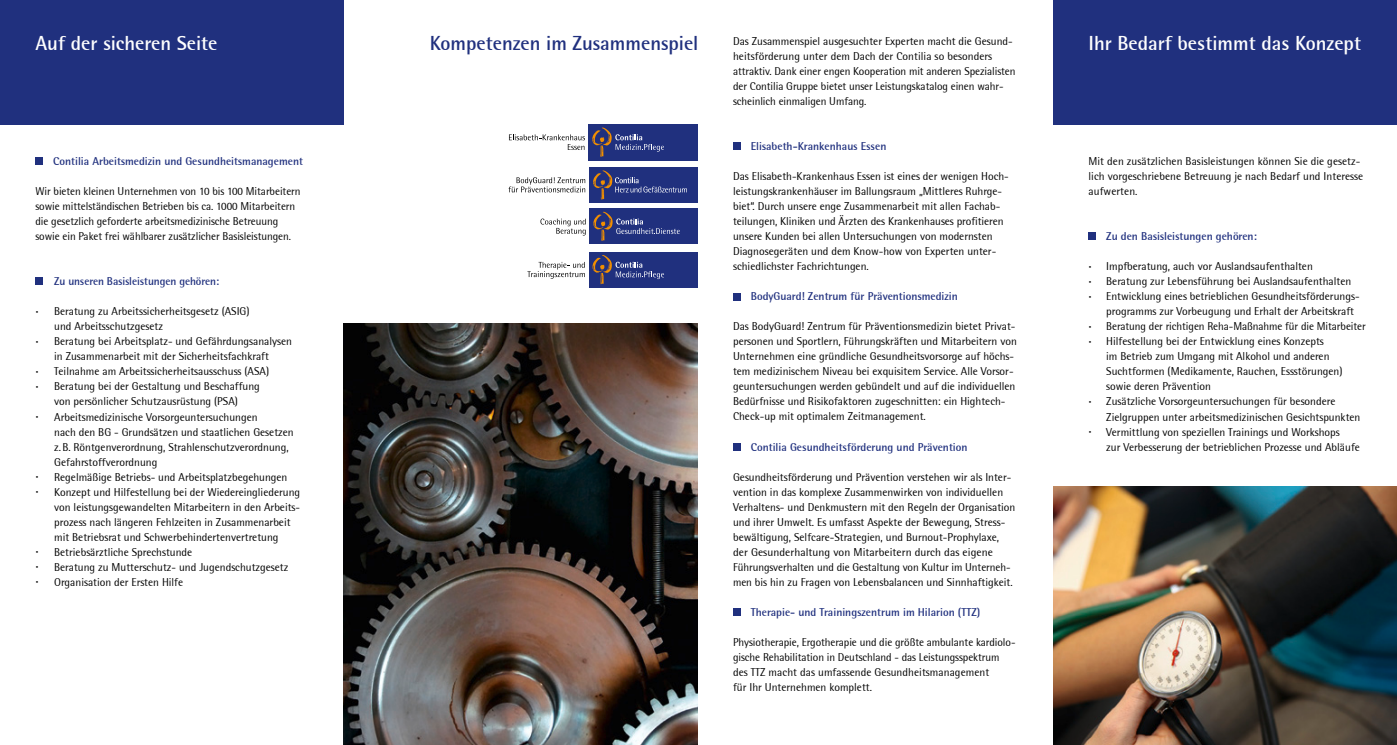
<style>
.page{position:relative;width:1397px;height:745px;background:#fff}
.page>*{position:absolute;margin:0;border:0;box-sizing:border-box;transform-origin:0 0}
.t1{font:700 20px "Rotis Semi Sans";color:#fff}
.t2{font:700 20px "Rotis Semi Sans";color:#20307e}
.t3{font:11.25px/15px "Rotis Semi Sans";color:#000}
.t4{font:700 11.25px "Rotis Semi Sans";color:#20307e}
.s1{font-size:16.25px}
</style>
<div class="page">
<img style="left:1053px;top:486px;width:343px;height:258px">
<div style="left:1052px;top:0;width:344px;height:124px;background:#20307e"></div>
<div style="left:0;top:0;width:344px;height:124px;background:#20307e"></div>
<div style="left:35px;top:157px;width:8px;height:8px;background:#20307e"></div>
<div style="left:35px;top:277px;width:8px;height:8px;background:#20307e"></div>
<div style="left:1088px;top:232px;width:8px;height:8px;background:#20307e"></div>
<img style="left:344px;top:323px;width:353px;height:421px">
<div style="left:589px;top:251px;width:108px;height:36px;background:#20307e"></div>
<svg style="left:592px;top:255px;width:72px;height:29px"></svg>
<svg style="left:527px;top:262px;width:57px;height:17px"></svg>
<div style="left:589px;top:167px;width:108px;height:36px;background:#20307e"></div>
<svg style="left:593px;top:170px;width:93px;height:29px"></svg>
<svg style="left:508px;top:177px;width:77px;height:15px"></svg>
<div style="left:588px;top:124px;width:109px;height:36px;background:#20307e"></div>
<svg style="left:592px;top:127px;width:72px;height:30px"></svg>
<svg style="left:509px;top:134px;width:76px;height:16px"></svg>
<div style="left:733px;top:142px;width:7px;height:8px;background:#20307e"></div>
<div style="left:733px;top:292px;width:7px;height:8px;background:#20307e"></div>
<div style="left:733px;top:442px;width:7px;height:8px;background:#20307e"></div>
<div style="left:733px;top:607px;width:7px;height:8px;background:#20307e"></div>
<div style="left:589px;top:208px;width:108px;height:36px;background:#20307e"></div>
<svg style="left:540px;top:218px;width:45px;height:17px"></svg>
<svg style="left:593px;top:211px;width:86px;height:30px"></svg>
<h1 class="t1" style="left:35px;top:30px;width:183px">Auf der sicheren Seite</h1>
<p class="t4" style="left:53px;top:154px;width:251px">Contilia Arbeitsmedizin und Gesundheitsmanagement</p>
<p class="t3" style="left:35px;top:184px;width:266px">Wir bieten kleinen Unternehmen von 10 bis 100 Mitarbeitern sowie mittelständischen Betrieben bis ca. 1000 Mitarbeitern die gesetzlich geforderte arbeitsmedizinische Betreuung sowie ein Paket frei wählbarer zusätzlicher Basisleistungen.</p>
<p class="t4" style="left:54px;top:274px;width:166px">Zu unseren Basisleistungen gehören:</p>
<p class="t3" style="left:35px;top:304px;width:216px"><span class="s1">·</span> Beratung zu Arbeitssicherheitsgesetz (ASIG)</p>
<p class="t3" style="left:54px;top:319px;width:110px">und Arbeitsschutzgesetz</p>
<p class="t3" style="left:35px;top:334px;width:258px"><span class="s1">·</span> Beratung bei Arbeitsplatz- und Gefährdungsanalysen</p>
<p class="t3" style="left:54px;top:349px;width:216px">in Zusammenarbeit mit der Sicherheitsfachkraft</p>
<p class="t3" style="left:35px;top:364px;width:235px"><span class="s1">·</span> Teilnahme am Arbeitssicherheitsausschuss (ASA)</p>
<p class="t3" style="left:35px;top:379px;width:226px"><span class="s1">·</span> Beratung bei der Gestaltung und Beschaffung</p>
<p class="t3" style="left:54px;top:394px;width:185px">von persönlicher Schutzausrüstung (PSA)</p>
<p class="t3" style="left:35px;top:409px;width:223px"><span class="s1">·</span> Arbeitsmedizinische Vorsorgeuntersuchungen</p>
<p class="t3" style="left:54px;top:424px;width:241px">nach den BG - Grundsätzen und staatlichen Gesetzen</p>
<p class="t3" style="left:54px;top:439px;width:236px">z.B. Röntgenverordnung, Strahlenschutzverordnung,</p>
<p class="t3" style="left:54px;top:454px;width:105px">Gefahrstoffverordnung</p>
<p class="t3" style="left:35px;top:469px;width:253px"><span class="s1">·</span> Regelmäßige Betriebs- und Arbeitsplatzbegehungen</p>
<p class="t3" style="left:35px;top:484px;width:266px"><span class="s1">·</span> Konzept und Hilfestellung bei der Wiedereingliederung</p>
<p class="t3" style="left:54px;top:499px;width:247px">von leistungsgewandelten Mitarbeitern in den Arbeits-</p>
<p class="t3" style="left:54px;top:514px;width:238px">prozess nach längeren Fehlzeiten in Zusammenarbeit</p>
<p class="t3" style="left:54px;top:529px;width:226px">mit Betriebsrat und Schwerbehindertenvertretung</p>
<p class="t3" style="left:35px;top:544px;width:158px"><span class="s1">·</span> Betriebsärztliche Sprechstunde</p>
<p class="t3" style="left:35px;top:559px;width:254px"><span class="s1">·</span> Beratung zu Mutterschutz- und Jugendschutzgesetz</p>
<p class="t3" style="left:35px;top:574px;width:149px"><span class="s1">·</span> Organisation der Ersten Hilfe</p>
<h1 class="t2" style="left:429px;top:30px;width:270px">Kompetenzen im Zusammenspiel</h1>
<h1 class="t1" style="left:1088px;top:30px;width:274px">Ihr Bedarf bestimmt das Konzept</h1>
<p class="t3" style="left:733px;top:34px;width:284px">Das Zusammenspiel ausgesuchter Experten macht die Gesund&shy;heitsförderung unter dem Dach der Contilia so besonders attraktiv. Dank einer engen Kooperation mit anderen Spezialisten der Contilia Gruppe bietet unser Leistungskatalog einen wahr&shy;scheinlich einmaligen Umfang.</p>
<p class="t4" style="left:750px;top:139px;width:137px">Elisabeth-Krankenhaus Essen</p>
<p class="t3" style="left:733px;top:169px;width:277px">Das Elisabeth-Krankenhaus Essen ist eines der wenigen Hoch&shy;leistungskrankenhäuser im Ballungsraum „Mittleres Ruhrge&shy;biet“. Durch unsere enge Zusammenarbeit mit allen Fachab&shy;teilungen, Kliniken und Ärzten des Krankenhauses profitieren unsere Kunden bei allen Untersuchungen von modernsten Diagnosegeräten und dem Know-how von Experten unter&shy;schiedlichster Fachrichtungen.</p>
<p class="t4" style="left:750px;top:289px;width:208px">BodyGuard! Zentrum für Präventionsmedizin</p>
<p class="t3" style="left:733px;top:319px;width:285px">Das BodyGuard! Zentrum für Präventionsmedizin bietet Privat&shy;personen und Sportlern, Führungskräften und Mitarbeitern von Unternehmen eine gründliche Gesundheitsvorsorge auf höchs&shy;tem medizinischem Niveau bei exquisitem Service. Alle Vorsor&shy;geuntersuchungen werden gebündelt und auf die individuellen Bedürfnisse und Risikofaktoren zugeschnitten: ein Hightech-Check-up mit optimalem Zeitmanagement.</p>
<p class="t4" style="left:750px;top:439px;width:218px">Contilia Gesundheitsförderung und Prävention</p>
<p class="t3" style="left:733px;top:469px;width:284px">Gesundheitsförderung und Prävention verstehen wir als Inter&shy;vention in das komplexe Zusammenwirken von individuellen Verhaltens- und Denkmustern mit den Regeln der Organisation und ihrer Umwelt. Es umfasst Aspekte der Bewegung, Stress&shy;bewältigung, Selfcare-Strategien, und Burnout-Prophylaxe, der Gesunderhaltung von Mitarbeitern durch das eigene Führungsverhalten und die Gestaltung von Kultur im Unterneh&shy;men bis hin zu Fragen von Lebensbalancen und Sinnhaftigkeit.</p>
<p class="t4" style="left:750px;top:604px;width:231px">Therapie- und Trainingszentrum im Hilarion (TTZ)</p>
<p class="t3" style="left:733px;top:634px;width:284px">Physiotherapie, Ergotherapie und die größte ambulante kardiolo&shy;gische Rehabilitation in Deutschland - das Leistungsspektrum des TTZ macht das umfassende Gesundheitsmanagement<br>für Ihr Unternehmen komplett.</p>
<p class="t3" style="left:1088px;top:154px;width:276px">Mit den zusätzlichen Basisleistungen können Sie die gesetz&shy;lich vorgeschriebene Betreuung je nach Bedarf und Interesse aufwerten.</p>
<p class="t4" style="left:1106px;top:229px;width:152px">Zu den Basisleistungen gehören:</p>
<p class="t3" style="left:1088px;top:259px;width:226px"><span class="s1">·</span> Impfberatung, auch vor Auslandsaufenthalten</p>
<p class="t3" style="left:1088px;top:274px;width:264px"><span class="s1">·</span> Beratung zur Lebensführung bei Auslandsaufenthalten</p>
<p class="t3" style="left:1088px;top:289px;width:272px"><span class="s1">·</span> Entwicklung eines betrieblichen Gesundheitsförderungs-</p>
<p class="t3" style="left:1106px;top:304px;width:249px">programms zur Vorbeugung und Erhalt der Arbeitskraft</p>
<p class="t3" style="left:1088px;top:319px;width:279px"><span class="s1">·</span> Beratung der richtigen Reha-Maßnahme für die Mitarbeiter</p>
<p class="t3" style="left:1088px;top:334px;width:237px"><span class="s1">·</span> Hilfestellung bei der Entwicklung eines Konzepts</p>
<p class="t3" style="left:1106px;top:349px;width:225px">im Betrieb zum Umgang mit Alkohol und anderen</p>
<p class="t3" style="left:1106px;top:364px;width:238px">Suchtformen (Medikamente, Rauchen, Essstörungen)</p>
<p class="t3" style="left:1106px;top:379px;width:106px">sowie deren Prävention</p>
<p class="t3" style="left:1088px;top:394px;width:248px"><span class="s1">·</span> Zusätzliche Vorsorgeuntersuchungen für besondere</p>
<p class="t3" style="left:1106px;top:409px;width:256px">Zielgruppen unter arbeitsmedizinischen Gesichtspunkten</p>
<p class="t3" style="left:1088px;top:424px;width:253px"><span class="s1">·</span> Vermittlung von speziellen Trainings und Workshops</p>
<p class="t3" style="left:1106px;top:439px;width:255px">zur Verbesserung der betrieblichen Prozesse und Abläufe</p>
</div>
